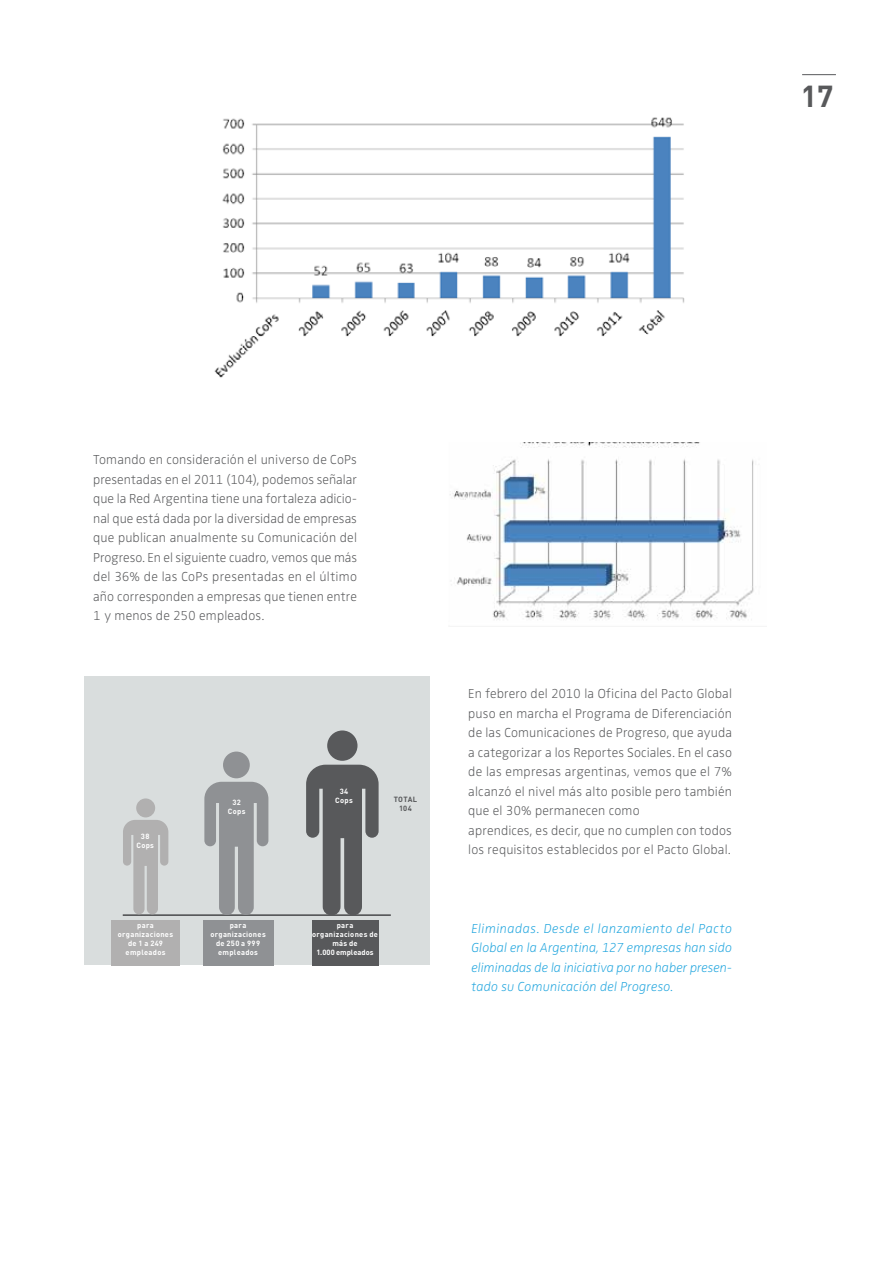
<style>
.page{position:relative;width:893px;height:1263px;background:#fff}
.page>*{position:absolute;margin:0;border:0;box-sizing:border-box;transform-origin:0 0}
.t1{font:700 30px "DIN";color:#58595b}
.t2{font:13.5px/19.5px "Zwo w 1";letter-spacing:.01em;color:#58595b;text-align:justify}
.t3{font:13.5px/19.5px "Zwo Alt w 1 Italic";letter-spacing:.005em;color:#20a5de;text-align:justify}
.t4{font:700 7.5px/9px "DIN";letter-spacing:.04em;color:#fff;text-align:center}
.t5{font:700 7.5px/9px "DIN";letter-spacing:.04em;color:#58595b;text-align:center}
</style>
<div class="page">
<div style="left:84px;top:676px;width:346px;height:289px;background:#d9dddd"></div>
<div style="left:111px;top:920px;width:69px;height:45px;background:#b1b0b0"></div>
<div style="left:203px;top:920px;width:71px;height:45px;background:#8f9194"></div>
<div style="left:312px;top:920px;width:66px;height:45px;background:#58595b"></div>
<hr style="left:123px;top:914px;width:268px;height:2px;background:#58595b">
<div style="left:327px;top:730px;width:30px;height:31px;background:#58595b;border-radius:50%"></div>
<svg style="left:306px;top:765px;width:73px;height:150px"></svg>
<div style="left:223px;top:751px;width:27px;height:27px;background:#8f9194;border-radius:50%"></div>
<svg style="left:204px;top:782px;width:64px;height:133px"></svg>
<div style="left:136px;top:798px;width:19px;height:19px;background:#b1b0b0;border-radius:50%"></div>
<svg style="left:123px;top:820px;width:45px;height:94px"></svg>
<img style="left:214px;top:117px;width:471px;height:261px">
<img style="left:450px;top:443px;width:304px;height:177px">
<hr style="left:802px;top:74px;width:34px;height:1px;background:#58595b">
<h1 class="t1" style="left:801px;top:77px;width:34px">17</h1>
<p class="t2" style="left:93px;top:450px;width:265px">Tomando en consideración el universo de CoPs presentadas en el 2011 (104), podemos señalar que la Red Argentina tiene una fortaleza adicio&shy;nal que está dada por la diversidad de empresas que publican anualmente su Comunicación del Progreso. En el siguiente cuadro, vemos que más del 36% de las CoPs presentadas en el último año corresponden a empresas que tienen entre 1 y menos de 250 empleados.</p>
<p class="t4" style="left:136px;top:831px;width:19px">38<br>Cops</p>
<p class="t4" style="left:228px;top:797px;width:19px">32<br>Cops</p>
<p class="t4" style="left:335px;top:787px;width:19px">34<br>Cops</p>
<p class="t5" style="left:394px;top:795px;width:24px">TOTAL<br>104</p>
<p class="t4" style="left:118px;top:921px;width:57px">para organizaciones de 1 a 249 empleados</p>
<p class="t4" style="left:210px;top:921px;width:57px">para organizaciones de 250 a 999 empleados</p>
<p class="t4" style="left:312px;top:921px;width:67px">para organizaciones de más de<br>1.000 empleados</p>
<p class="t2" style="left:468px;top:684px;width:265px;text-align:left">En febrero del 2010 la Oficina del Pacto Global puso en marcha el Programa de Diferenciación de las Comunicaciones de Progreso, que ayuda a categorizar a los Reportes Sociales. En el caso de las empresas argentinas, vemos que el 7% alcanzó el nivel más alto posible pero también que el 30% permanecen como<br>aprendices, es decir, que no cumplen con todos los requisitos establecidos por el Pacto Global.</p>
<p class="t3" style="left:471px;top:918px;width:262px">Eliminadas. Desde el lanzamiento del Pacto Global en la Argentina, 127 empresas han sido eliminadas de la iniciativa por no haber presen&shy;tado su Comunicación del Progreso.</p>
</div>
